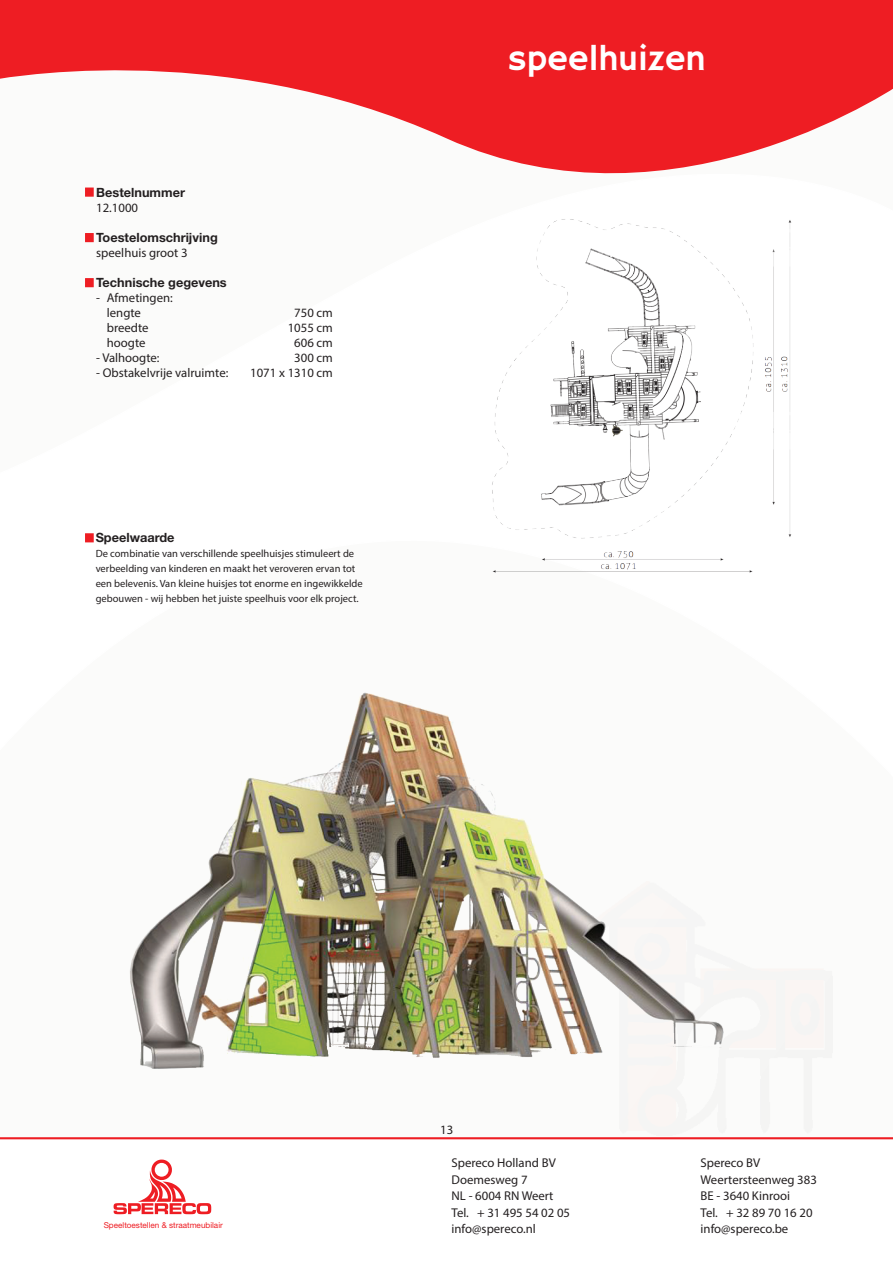
<style>
.page{position:relative;width:893px;height:1263px;background:#fff}
.page>*{position:absolute;margin:0;border:0;box-sizing:border-box;transform-origin:0 0}
.t1{font:36px "Hammersmith One";color:#fff}
.t2{font:12.75px/15px "Myriad Pro";color:#231f20}
.t3{font:700 12.75px "Helvetica Neue LT Std";color:#231f20}
.t4{font:10.5px/15px "Myriad Pro";color:#231f20}
.t5{font:8.1px "Helvetica Neue LT Std";color:#ee1d23}
</style>
<div class="page">
<svg style="left:0;top:0;width:893px;height:100px;background:#ef3035"></svg>
<svg style="left:114px;top:1159px;width:97px;height:55px"></svg>
<hr style="left:0;top:1137px;width:893px;height:2px;background:#ee1d23">
<svg style="left:85px;top:100px;width:789px;height:443px"></svg>
<div style="left:85px;top:533px;width:9px;height:9px;background:#ee1d23;border:2px solid #ee1d23"></div>
<img style="left:129px;top:692px;width:633px;height:405px">
<img style="left:466px;top:206px;width:350px;height:367px">
<div style="left:85px;top:188px;width:9px;height:9px;background:#ee1d23;border:2px solid #ee1d23"></div>
<div style="left:85px;top:233px;width:9px;height:9px;background:#ee1d23;border:2px solid #ee1d23"></div>
<div style="left:85px;top:278px;width:9px;height:9px;background:#ee1d23;border:2px solid #ee1d23"></div>
<p class="t3" style="left:96px;top:185px;width:90px">Bestelnummer</p>
<p class="t2" style="left:96px;top:200px;width:43px">12.1000</p>
<p class="t3" style="left:96px;top:230px;width:123px">Toestelomschrijving</p>
<p class="t2" style="left:96px;top:245px;width:93px">speelhuis groot 3</p>
<p class="t3" style="left:96px;top:274px;width:132px">Technische gegevens</p>
<p class="t2" style="left:107px;top:290px;width:67px;text-indent:-11px">- Afmetingen: lengte</p>
<p class="t2" style="left:294px;top:305px;width:40px">750 cm</p>
<p class="t2" style="left:107px;top:320px;width:43px">breedte</p>
<p class="t2" style="left:288px;top:320px;width:47px">1055 cm</p>
<p class="t2" style="left:107px;top:335px;width:40px">hoogte</p>
<p class="t2" style="left:294px;top:335px;width:40px">606 cm</p>
<p class="t2" style="left:96px;top:350px;width:65px">- Valhoogte:</p>
<p class="t2" style="left:294px;top:350px;width:40px">300 cm</p>
<p class="t2" style="left:96px;top:365px;width:134px">- Obstakelvrije valruimte:</p>
<p class="t2" style="left:250px;top:365px;width:84px">1071 x 1310 cm</p>
<p class="t3" style="left:96px;top:530px;width:80px">Speelwaarde</p>
<p class="t4" style="left:96px;top:546px;width:269px">De combinatie van verschillende speelhuisjes stimuleert de verbeelding van kinderen en maakt het veroveren ervan tot een belevenis. Van kleine huisjes tot enorme en ingewikkelde gebouwen - wij hebben het juiste speelhuis voor elk project.</p>
<h1 class="t1" style="left:508px;top:39px;width:200px">speelhuizen</h1>
<p class="t5" style="left:104px;top:1220px;width:121px">Speeltoestellen &amp; straatmeubilair</p>
<p class="t2" style="left:440px;top:1122px;width:15px">13</p>
<p class="t2" style="left:452px;top:1155px;width:106px">Spereco Holland BV</p>
<p class="t2" style="left:701px;top:1155px;width:61px">Spereco BV</p>
<p class="t2" style="left:452px;top:1172px;width:78px">Doemesweg 7</p>
<p class="t2" style="left:701px;top:1172px;width:118px">Weertersteenweg 383</p>
<p class="t2" style="left:452px;top:1188px;width:103px">NL - 6004 RN Weert</p>
<p class="t2" style="left:701px;top:1188px;width:91px">BE - 3640 Kinrooi</p>
<p class="t2" style="left:452px;top:1205px;width:120px">Tel. + 31 495 54 02 05</p>
<p class="t2" style="left:701px;top:1205px;width:114px">Tel. + 32 89 70 16 20</p>
<p class="t2" style="left:452px;top:1221px;width:86px">info@spereco.nl</p>
<p class="t2" style="left:701px;top:1221px;width:89px">info@spereco.be</p>
</div>
